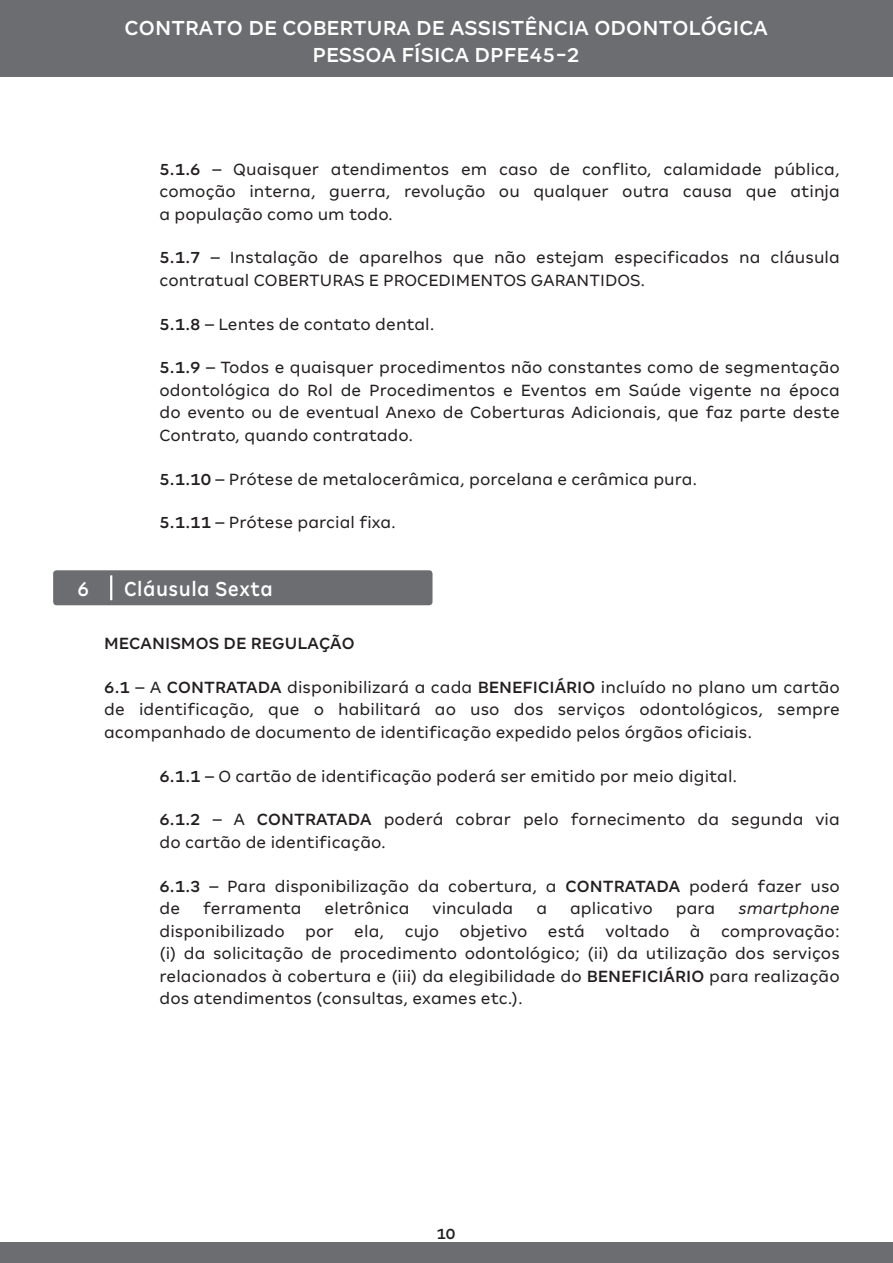
<style>
.page{position:relative;width:893px;height:1263px;background:#fff}
.page>*{position:absolute;margin:0;border:0;box-sizing:border-box;transform-origin:0 0}
.t1{font:500 22.5px/27px "Amil Typeface";letter-spacing:.005em;color:#fff;text-align:center}
.t2{font:500 22.5px "Amil Typeface";letter-spacing:.025em;color:#fff;scale:.9 1}
.t3{font:500 22.5px "Amil Typeface";letter-spacing:.005em;color:#fff;scale:.9 1}
.t4{font:18px/22.5px "Amil Typeface";letter-spacing:.005em;color:#231f20;text-align:justify}
.t5{font:500 18px "Amil Typeface";letter-spacing:.005em;color:#231f20}
.t6{font:italic 18px "Amil Typeface";letter-spacing:.005em;color:#231f20}
.t7{font:500 16.5px "Amil Typeface";color:#231f20}
.s1{font-weight:500}
</style>
<div class="page">
<div style="left:0;top:1243px;width:893px;height:20px;background:#6c6d70"></div>
<div style="left:0;top:0;width:893px;height:76px;background:#6c6d70"></div>
<div style="left:53px;top:570px;width:379px;height:35px;background:#6c6d70;border-radius:3px"></div>
<hr style="left:110px;top:575px;width:2px;height:25px;background:#fff">
<p class="t1" style="left:125px;top:14px;width:645px">CONTRATO DE COBERTURA DE ASSISTÊNCIA ODONTOLÓGICA<br>PESSOA FÍSICA DPFE45-2</p>
<p class="t4" style="left:159px;top:157px;width:682px"><span class="s1">5.1.6</span> – Quaisquer atendimentos em caso de conflito, calamidade pú blica, comoção interna, guerra, revolução ou qualquer outra causa que atinja a população como um todo.</p>
<p class="t4" style="left:159px;top:246px;width:682px"><span class="s1">5.1.7</span> – Instalação de aparelhos que não estejam especificados na clá usula contratual COBERTURAS E PROCEDIMENTOS GARANTIDOS.</p>
<p class="t4" style="left:159px;top:312px;width:277px"><span class="s1">5.1.8</span> – Lentes de contato dental.</p>
<p class="t4" style="left:159px;top:356px;width:682px"><span class="s1">5.1.9</span> – Todos e quaisquer procedimentos não constantes como de segmentação odontológica do Rol de Procedimentos e Eventos em Saúde vigente na época do evento ou de eventual Anexo de Coberturas Adicionais, que faz parte deste Contrato, quando contratado.</p>
<p class="t4" style="left:159px;top:467px;width:539px"><span class="s1">5.1.10</span> – Prótese de metalocerâmica, porcelana e cerâmica pura.</p>
<p class="t4" style="left:159px;top:511px;width:238px"><span class="s1">5.1.11</span> – Prótese parcial fixa.</p>
<p class="t3" style="left:77px;top:575px;width:15px">6</p>
<p class="t2" style="left:124px;top:575px;width:167px">Cláusula Sexta</p>
<p class="t5" style="left:104px;top:633px;width:252px">MECANISMOS DE REGULAÇÃO</p>
<p class="t4" style="left:104px;top:676px;width:737px"><span class="s1">6.1</span> – A <span class="s1">CONTRATADA</span> disponibilizará a cada <span class="s1">BENEFICIÁRIO</span> incluído no plano um cartão de identificação, que o habilitará ao uso dos serviços odontológicos, sempre acompanhado de documento de identificação expedido pelos órgãos oficiais.</p>
<p class="t4" style="left:159px;top:764px;width:579px"><span class="s1">6.1.1</span> – O cartão de identificação poderá ser emitido por meio digital.</p>
<p class="t4" style="left:159px;top:808px;width:682px"><span class="s1">6.1.2</span> – A <span class="s1">CONTRATADA</span> poderá cobrar pelo fornecimento da segunda via do cartão de identificação.</p>
<p class="t4" style="left:159px;top:874px;width:682px"><span class="s1">6.1.3</span> – Para disponibilização da cobertura, a <span class="s1">CONTRATADA</span> poderá fazer uso de</p>
<p class="t4" style="left:203px;top:897px;width:100px">ferramenta</p>
<p class="t4" style="left:325px;top:897px;width:86px">eletrônica</p>
<p class="t4" style="left:432px;top:897px;width:82px">vinculada</p>
<p class="t4" style="left:536px;top:897px;width:12px">a</p>
<p class="t4" style="left:570px;top:897px;width:84px">aplicativo</p>
<p class="t4" style="left:676px;top:897px;width:41px">para</p>
<p class="t6" style="left:738px;top:898px;width:103px">smartphone</p>
<p class="t4" style="left:159px;top:919px;width:682px">disponibilizado por ela, cujo objetivo está voltado à comprovação: (i) da solicitação de procedimento odontológico; (ii) da utilização dos serviços relacionados à cobertura e (iii) da elegibilidade do <span class="s1">BENEFICIÁRIO</span> para realização dos atendimentos (consultas, exames etc.).</p>
<p class="t7" style="left:436px;top:1224px;width:21px">10</p>
</div>
